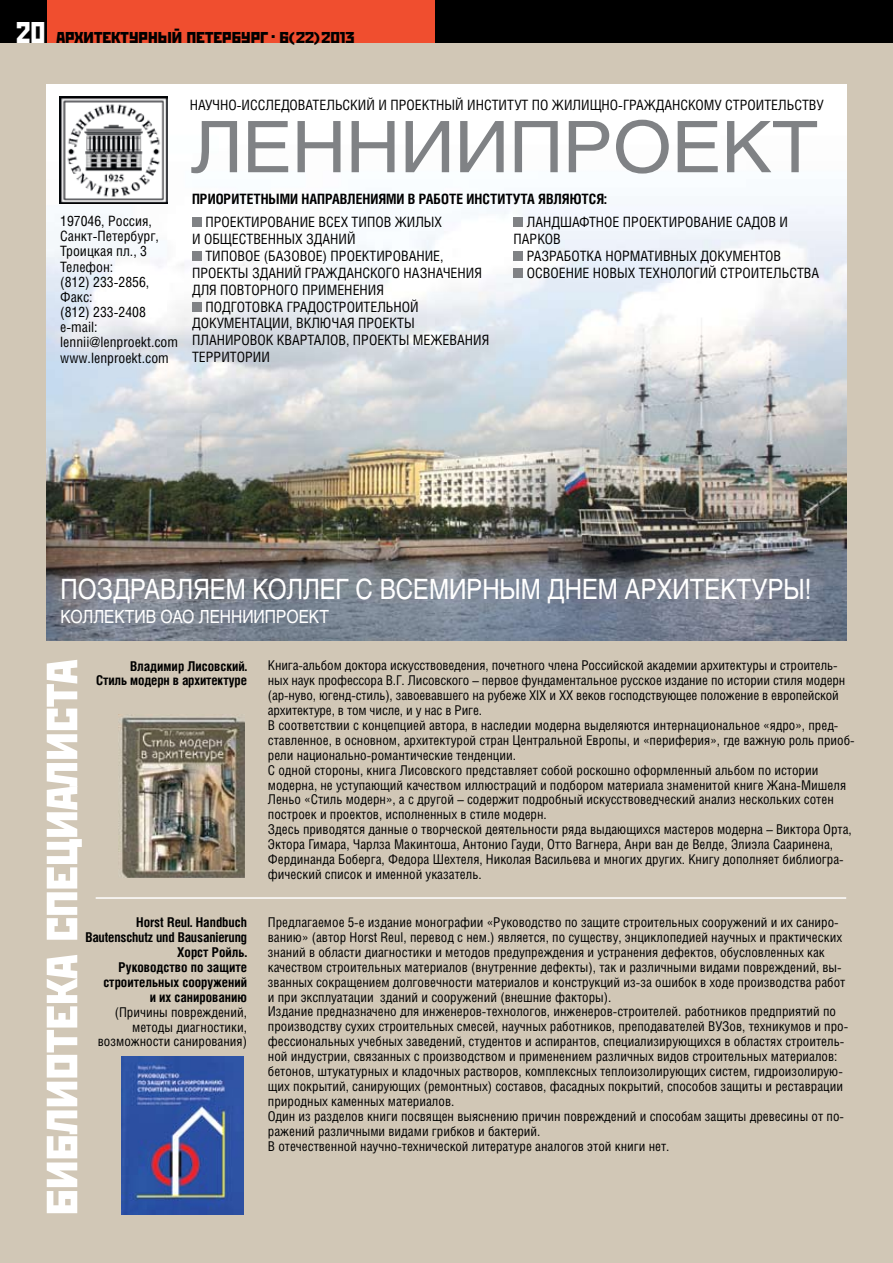
<style>
.page{position:relative;width:893px;height:1263px;background:#d1c7b6}
.page>*{position:absolute;margin:0;border:0;box-sizing:border-box;transform-origin:0 0}
.t1{font:70.5px "Helios";color:#808285;scale:1.06 1}
.t2{font:55.5px "Stenberg C";color:#fff}
.t3{font:30px "Stenberg C";color:#fff}
.t4{font:27.75px "Helios";color:#fff;scale:.86 1}
.t5{font:19.95px "Stenberg C";color:#000}
.t6{font:18px "Helios";color:#fff;scale:.86 1}
.t7{font:15.75px "Stenberg C";letter-spacing:-.015em;color:#000;scale:1.22 1}
.t8{font:14.25px/15.1px "Helios Cond";color:#000}
.t9{font:700 14.25px "Helios Cond";color:#000}
.t10{font:13.5px/14.9px "Helios Cond";color:#000}
.t11{font:700 13.5px/14.9px "Helios Cond";color:#000;text-align:right}
</style>
<div class="page">
<div style="left:47px;top:0;width:389px;height:43px;background:#f04e2f"></div>
<div style="left:436px;top:0;width:457px;height:43px;background:#000"></div>
<div style="left:0;top:0;width:47px;height:43px;background:#000"></div>
<img style="left:46px;top:84px;width:800px;height:556px">
<img style="left:60px;top:97px;width:107px;height:107px">
<div style="left:192px;top:217px;width:10px;height:10px;background:#808285"></div>
<div style="left:192px;top:251px;width:10px;height:10px;background:#808285"></div>
<div style="left:192px;top:302px;width:10px;height:9px;background:#808285"></div>
<div style="left:513px;top:217px;width:10px;height:10px;background:#808285"></div>
<div style="left:513px;top:251px;width:10px;height:10px;background:#808285"></div>
<div style="left:513px;top:268px;width:10px;height:10px;background:#808285"></div>
<img style="left:118px;top:714px;width:127px;height:163px">
<img style="left:121px;top:1056px;width:123px;height:158px">
<hr style="left:96px;top:897px;width:750px;height:2px;background:#fff">
<h3 class="t3" style="left:16px;top:15px;width:31px">20</h3>
<p class="t7" style="left:271px;top:28px;width:70px"><sup>.</sup> 6(22)2013</p>
<h3 class="t5" style="left:56px;top:25px;width:213px">архитектурный петербург</h3>
<p class="t8" style="left:190px;top:97px;width:635px">НАУЧНО-ИССЛЕДОВАТЕЛЬСКИЙ И ПРОЕКТНЫЙ ИНСТИТУТ ПО ЖИЛИЩНО-ГРАЖДАНСКОМУ СТРОИТЕЛЬСТВУ</p>
<h1 class="t1" style="left:190px;top:105px;width:594px">ЛЕННИИПРОЕКТ</h1>
<p class="t8" style="left:60px;top:213px;width:119px">197046, Россия,<br>Санкт-Петербург,<br>Троицкая пл., 3<br>Телефон:<br>(812) 233-2856,<br>Факс:<br>(812) 233-2408 e-mail: lennii@lenproekt.com www.lenproekt.com</p>
<p class="t9" style="left:192px;top:190px;width:416px">ПРИОРИТЕТНЫМИ НАПРАВЛЕНИЯМИ В РАБОТЕ ИНСТИТУТА ЯВЛЯЮТСЯ:</p>
<p class="t8" style="left:192px;top:213px;width:252px;line-height:17px;text-indent:13px">ПРОЕКТИРОВАНИЕ ВСЕХ ТИПОВ ЖИЛЫХ<br>И ОБЩЕСТВЕННЫХ ЗДАНИЙ</p>
<p class="t8" style="left:205px;top:248px;width:240px">ТИПОВОЕ (БАЗОВОЕ) ПРОЕКТИРОВАНИЕ,</p>
<p class="t8" style="left:192px;top:265px;width:291px">ПРОЕКТЫ ЗДАНИЙ ГРАЖДАНСКОГО НАЗНАЧЕНИЯ</p>
<p class="t8" style="left:192px;top:282px;width:193px">ДЛЯ ПОВТОРНОГО ПРИМЕНЕНИЯ</p>
<p class="t8" style="left:205px;top:299px;width:215px">ПОДГОТОВКА ГРАДОСТРОИТЕЛЬНОЙ</p>
<p class="t8" style="left:192px;top:316px;width:224px">ДОКУМЕНТАЦИИ, ВКЛЮЧАЯ ПРОЕКТЫ</p>
<p class="t8" style="left:192px;top:332px;width:299px">ПЛАНИРОВОК КВАРТАЛОВ, ПРОЕКТЫ МЕЖЕВАНИЯ</p>
<p class="t8" style="left:192px;top:349px;width:79px">ТЕРРИТОРИИ</p>
<p class="t8" style="left:513px;top:213px;width:276px;line-height:17px;text-indent:13px">ЛАНДШАФТНОЕ ПРОЕКТИРОВАНИЕ САДОВ И<br>ПАРКОВ</p>
<p class="t8" style="left:527px;top:247px;width:294px;line-height:17px">РАЗРАБОТКА НОРМАТИВНЫХ ДОКУМЕНТОВ<br>ОСВОЕНИЕ НОВЫХ ТЕХНОЛОГИЙ СТРОИТЕЛЬСТВА</p>
<h3 class="t4" style="left:61px;top:572px;width:875px">ПОЗДРАВЛЯЕМ КОЛЛЕГ С ВСЕМИРНЫМ ДНЕМ АРХИТЕКТУРЫ!</h3>
<h3 class="t6" style="left:61px;top:606px;width:313px">КОЛЛЕКТИВ ОАО ЛЕННИИПРОЕКТ</h3>
<h2 class="t2" style="left:27px;top:1215px;width:557px;rotate:-90deg">библиотека специалиста</h2>
<p class="t10" style="left:268px;top:658px;width:588px">Книга-альбом доктора искусствоведения, почетного члена Российской академии архитектуры и строитель&shy;ных наук профессора В.Г. Лисовского – первое фундаментальное русское издание по истории стиля модерн (ар-нуво, югенд-стиль), завоевавшего на рубеже XIX и XX веков господствующее положение в европейской архитектуре, в том числе, и у нас в Риге.<br>В соответствии с концепцией автора, в наследии модерна выделяются интернациональное «ядро», пред&shy;ставленное, в основном, архитектурой стран Центральной Европы, и «периферия», где важную роль приоб&shy;рели национально-романтические тенденции.<br>С одной стороны, книга Лисовского представляет собой роскошно оформленный альбом по истории модерна, не уступающий качеством иллюстраций и подбором материала знаменитой книге Жана-Мишеля Леньо «Стиль модерн», а с другой – содержит подробный искусствоведческий анализ нескольких сотен построек и проектов, исполненных в стиле модерн.<br>Здесь приводятся данные о творческой деятельности ряда выдающихся мастеров модерна – Виктора Орта, Эктора Гимара, Чарлза Макинтоша, Антонио Гауди, Отто Вагнера, Анри ван де Велде, Элиэла Сааринена, Фердинанда Боберга, Федора Шехтеля, Николая Васильева и многих других. Книгу дополняет библиогра&shy;фический список и именной указатель.</p>
<p class="t11" style="left:96px;top:658px;width:152px">Владимир Лисовский.<br>Стиль модерн в архитектуре</p>
<p class="t10" style="left:268px;top:915px;width:582px">Предлагаемое 5-е издание монографии «Руководство по защите строительных сооружений и их саниро&shy;ванию» (автор Horst Reul, перевод с нем.) является, по существу, энциклопедией научных и практических знаний в области диагностики и методов предупреждения и устранения дефектов, обусловленных как качеством строительных материалов (внутренние дефекты), так и различными видами повреждений, вы&shy;званных сокращением долговечности материалов и конструкций из-за ошибок в ходе производства работ и при эксплуатации зданий и сооружений (внешние факторы).<br>Издание предназначено для инженеров-технологов, инженеров-строителей. работников предприятий по производству сухих строительных смесей, научных работников, преподавателей ВУЗов, техникумов и про&shy;фессиональных учебных заведений, студентов и аспирантов, специализирующихся в областях строитель&shy;ной индустрии, связанных с производством и применением различных видов строительных материалов: бетонов, штукатурных и кладочных растворов, комплексных теплоизолирующих систем, гидроизолирую&shy;щих покрытий, санирующих (ремонтных) составов, фасадных покрытий, способов защиты и реставрации природных каменных материалов.<br>Один из разделов книги посвящен выяснению причин повреждений и способам защиты древесины от по&shy;ражений различными видами грибков и бактерий.<br>В отечественной научно-технической литературе аналогов этой книги нет.</p>
<p class="t11" style="left:85px;top:915px;width:163px">Horst Reul. Handbuch<br>Bautenschutz und Bausanierung<br>Хорст Ройль.<br>Руководство по защите строительных сооружений<br>и их санированию</p>
<p class="t10" style="left:98px;top:1004px;width:151px;text-align:right">(Причины повреждений, методы диагностики, возможности санирования)</p>
</div>
